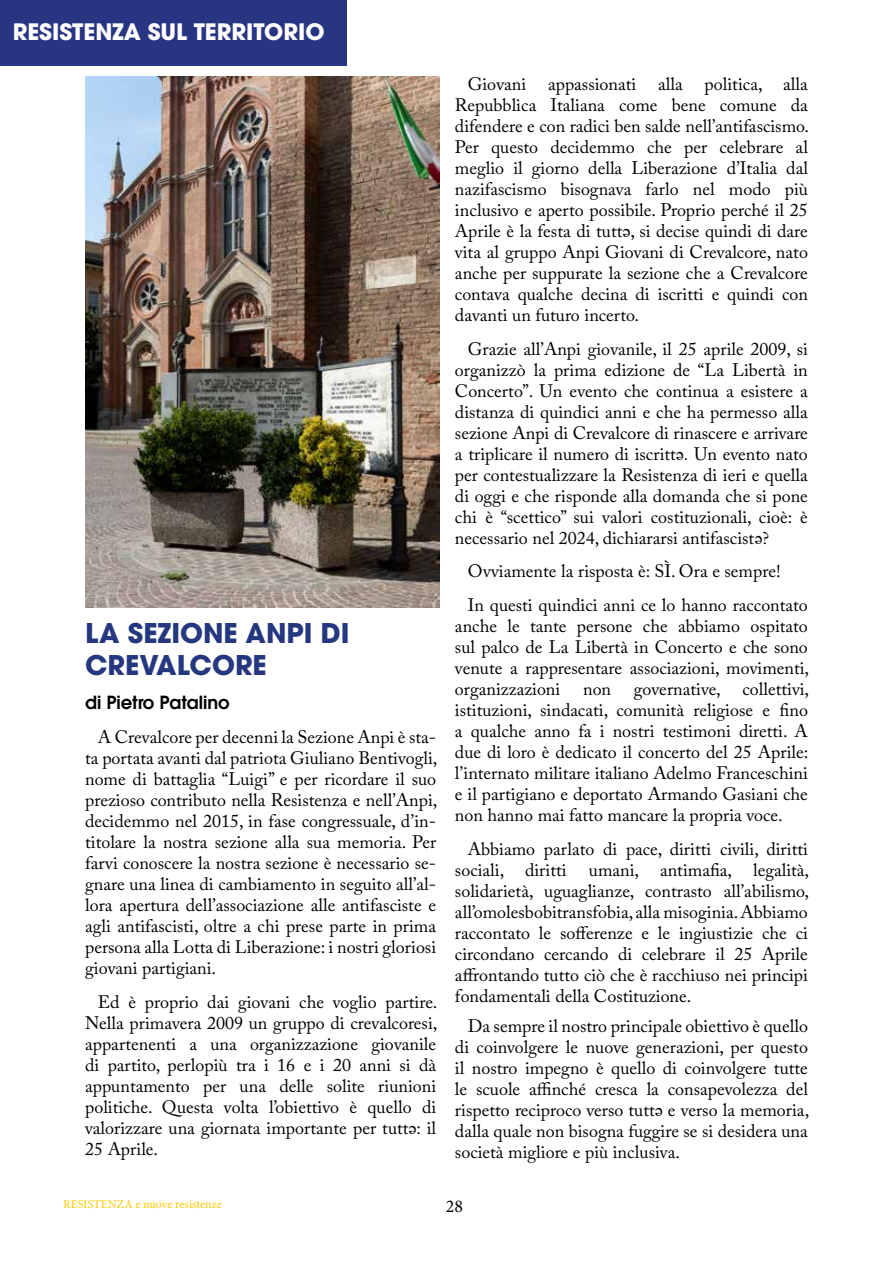
<style>
.page{position:relative;width:893px;height:1263px;background:#fff}
.page>*{position:absolute;margin:0;border:0;box-sizing:border-box;transform-origin:0 0}
.t1{font:700 27px/32.4px "ITC Avant Garde Pro";color:#25377f}
.t2{font:700 22.5px "ITC Avant Garde Pro";color:#fff}
.t3{font:18px/21px "Adobe Caslon Pro";color:#000;text-align:justify}
.t4{font:600 18px "ITC Avant Garde Pro";color:#000}
.t5{font:18px "Minion Pro";color:#000}
.t6{font:12px "Minion Pro";color:#fec800}
.s1{font-family:"Times New Roman"}
</style>
<div class="page">
<div style="left:0;top:0;width:346px;height:66px;background:#283583"></div>
<img style="left:85px;top:76px;width:354px;height:531px">
<p class="t2" style="left:13px;top:16px;width:313px">RESISTENZA SUL TERRITORIO</p>
<h1 class="t1" style="left:85px;top:616px;width:266px">LA SEZIONE ANPI DI<br>CREVALCORE</h1>
<p class="t4" style="left:85px;top:691px;width:146px">di Pietro Patalino</p>
<p class="t3" style="left:85px;top:726px;width:354px;text-indent:13px">A Crevalcore per decenni la Sezione Anpi è sta&shy;ta portata avanti dal patriota Giuliano Bentivogli, nome di battaglia “Luigi” e per ricordare il suo prezioso contributo nella Resistenza e nell’Anpi, decidemmo nel 2015, in fase congressuale, d’in&shy;titolare la nostra sezione alla sua memoria. Per farvi conoscere la nostra sezione è necessario se&shy;gnare una linea di cambiamento in seguito all’al&shy;lora apertura dell’associazione alle antifasciste e agli antifascisti, oltre a chi prese parte in prima persona alla Lotta di Liberazione: i nostri gloriosi giovani partigiani.</p>
<p class="t3" style="left:85px;top:991px;width:354px;text-indent:13px">Ed è proprio dai giovani che voglio partire.<br>Nella primavera 2009 un gruppo di crevalcoresi, appartenenti a una organizzazione giovanile di partito, perlopiù tra i 16 e i 20 anni si dà appuntamento per una delle solite riunioni politiche. Questa volta l’obiettivo è quello di valorizzare una giornata importante per tutt<span class="s1">ə</span>: il 25 Aprile.</p>
<p class="t3" style="left:455px;top:73px;width:356px;text-indent:13px">Giovani appassionati alla politica, alla Repubblica Italiana come bene comune da difendere e con radici ben salde nell’antifascismo.<br>Per questo decidemmo che per celebrare al meglio il giorno della Liberazione d’Italia dal nazifascismo bisognava farlo nel modo più inclusivo e aperto possibile. Proprio perché il 25<br>Aprile è la festa di tutt<span class="s1">ə</span>, si decise quindi di dare vita al gruppo Anpi Giovani di Crevalcore, nato anche per suppurate la sezione che a Crevalcore contava qualche decina di iscritti e quindi con davanti un futuro incerto.</p>
<p class="t3" style="left:455px;top:338px;width:354px;text-indent:13px">Grazie all’Anpi giovanile, il 25 aprile 2009, si organizzò la prima edizione de “La Libertà in Concerto”. Un evento che continua a esistere a distanza di quindici anni e che ha permesso alla sezione Anpi di Crevalcore di rinascere e arrivare a triplicare il numero di iscritt<span class="s1">ə.</span> Un evento nato per contestualizzare la Resistenza di ieri e quella di oggi e che risponde alla domanda che si pone chi è “scettico” sui valori costituzionali, cioè: è necessario nel 2024, dichiararsi antifascist<span class="s1">ə</span>?</p>
<p class="t3" style="left:468px;top:554px;width:342px;line-height:33.8px">Ovviamente la risposta è: SÌ. Ora e sempre!<br>In questi quindici anni ce lo hanno raccontato</p>
<p class="t3" style="left:455px;top:615px;width:356px">anche le tante persone che abbiamo ospitato sul palco de La Libertà in Concerto e che sono venute a rappresentare associazioni, movimenti, organizzazioni</p>
<p class="t3" style="left:455px;top:678px;width:356px;text-indent:179px">governative, collettivi, istituzioni, sindacati, comunità religiose e fino a qualche anno fa i nostri testimoni diretti. A due di loro è dedicato il concerto del 25 Aprile: l’internato militare italiano Adelmo Franceschini e il partigiano e deportato Armando Gasiani che non hanno mai fatto mancare la propria voce.</p>
<p class="t3" style="left:455px;top:838px;width:356px;text-indent:13px">Abbiamo parlato di pace, diritti civili, diritti sociali, diritti umani, antimafia, legalità, solidarietà, uguaglianze, contrasto all’abilismo, all’omolesbobitransfobia, alla misoginia. Abbiamo raccontato le sofferenze e le ingiustizie che ci circondano cercando di celebrare il 25 Aprile affrontando tutto ciò che è racchiuso nei principi fondamentali della Costituzione.</p>
<p class="t3" style="left:455px;top:1015px;width:356px;text-indent:13px">Da sempre il nostro principale obiettivo è quello di coinvolgere le nuove generazioni, per questo il nostro impegno è quello di coinvolgere tutte le scuole affinché cresca la consapevolezza del rispetto reciproco verso tutt<span class="s1">ə</span> e verso la memoria, dalla quale non bisogna fuggire se si desidera una società migliore e più inclusiva.</p>
<p class="t3" style="left:583px;top:678px;width:30px">non</p>
<p class="t6" style="left:63px;top:1196px;width:160px">RESISTENZA e nuove resistenze</p>
<p class="t5" style="left:446px;top:1194px;width:19px">28</p>
</div>
